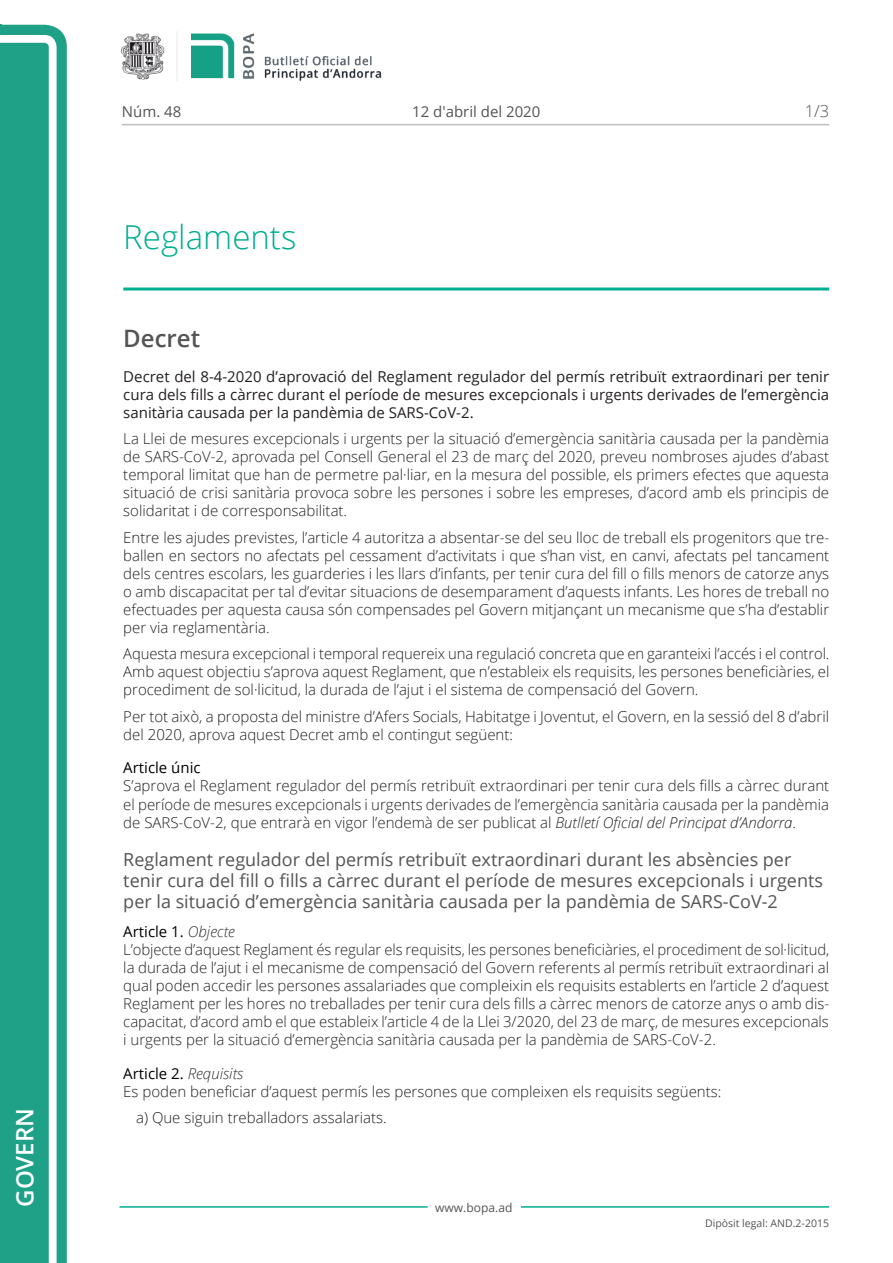
<style>
.page{position:relative;width:893px;height:1263px;background:#fff}
.page>*{position:absolute;margin:0;border:0;box-sizing:border-box;transform-origin:0 0}
.Titol_2_PAG{font:300 33px "Open Sans";color:#00ae91}
.t1{font:600 24px "Open Sans";color:#fff}
.Titol_3{font:600 24px "Open Sans";color:#545454}
.Titol_6{font:18px/21px "Open Sans";color:#545454}
.num_pagina{font:300 16.5px "Open Sans";color:#545454}
.Body_text{font:300 15px/18px "Open Sans";color:#231f20;text-align:justify}
.Body_text_sumari{font:15px/18px "Open Sans";color:#231f20;text-align:justify}
.Titol_7{font:15px "Open Sans";color:#000}
.Body_text_i{font:300 15px "Open Sans";color:#231f20}
.carrer{font:15px "Open Sans";color:#545454}
.t2{font:12px "Open Sans";color:#545454}
.t3{font:10.5px "Open Sans";color:#545454}
.s1{font-style:italic}
.s2{font-weight:300;font-style:italic;color:#303030}
</style>
<div class="page">
<svg style="left:0;top:25px;width:67px;height:1238px;fill:#1ea187"></svg>
<div style="left:0;top:43px;width:49px;height:1220px;background:#1ea187"></div>
<img style="left:122px;top:32px;width:260px;height:49px">
<hr style="left:119px;top:1206px;width:309px;height:2px;background:#00ae91">
<hr style="left:521px;top:1206px;width:308px;height:2px;background:#00ae91">
<hr style="left:122px;top:124px;width:707px;height:1px;background:#bcbdc0">
<hr style="left:123px;top:287px;width:706px;height:3px;background:#00ae91">
<p class="t1" style="left:8px;top:1207px;width:100px;rotate:-90deg">Govern</p>
<p class="carrer" style="left:122px;top:102px;width:61px">Núm. 48</p>
<p class="carrer" style="left:412px;top:102px;width:130px">12 d'abril del 2020</p>
<p class="Titol_2_PAG" style="left:123px;top:215px;width:175px">Reglaments</p>
<p class="num_pagina" style="left:805px;top:100px;width:26px">1/3</p>
<p class="Titol_3" style="left:123px;top:321px;width:78px">Decret</p>
<p class="Body_text_sumari" style="left:123px;top:367px;width:707px">Decret del 8-4-2020 d’aprovació del Reglament regulador del permís retribuït extraordinari per tenir cura dels fills a càrrec durant el període de mesures excepcionals i urgents derivades de l’emergència sanitària causada per la pandèmia de SARS-CoV-2.</p>
<p class="Body_text" style="left:123px;top:429px;width:707px">La Llei de mesures excepcionals i urgents per la situació d’emergència sanitària causada per la pandèmia de SARS-CoV-2, aprovada pel Consell General el 23 de març del 2020, preveu nombroses ajudes d’abast temporal limitat que han de permetre pal·liar, en la mesura del possible, els primers efectes que aquesta situació de crisi sanitària provoca sobre les persones i sobre les empreses, d’acord amb els principis de solidaritat i de corresponsabilitat.</p>
<p class="Body_text" style="left:123px;top:528px;width:707px">Entre les ajudes previstes, l’article 4 autoritza a absentar-se del seu lloc de treball els progenitors que tre&shy;ballen en sectors no afectats pel cessament d’activitats i que s’han vist, en canvi, afectats pel tancament dels centres escolars, les guarderies i les llars d’infants, per tenir cura del fill o fills menors de catorze anys o amb discapacitat per tal d’evitar situacions de desemparament d’aquests infants. Les hores de treball no efectuades per aquesta causa són compensades pel Govern mitjançant un mecanisme que s’ha d’establir per via reglamentària.</p>
<p class="Body_text" style="left:123px;top:644px;width:708px">Aquesta mesura excepcional i temporal requereix una regulació concreta que en garanteixi l’accés i el control.<br>Amb aquest objectiu s’aprova aquest Reglament, que n’estableix els requisits, les persones beneficiàries, el procediment de sol·licitud, la durada de l’ajut i el sistema de compensació del Govern.</p>
<p class="Body_text" style="left:123px;top:707px;width:707px">Per tot això, a proposta del ministre d’Afers Socials, Habitatge i Joventut, el Govern, en la sessió del 8 d’abril del 2020, aprova aquest Decret amb el contingut següent:</p>
<p class="Titol_7" style="left:123px;top:758px;width:79px">Article únic</p>
<p class="Body_text" style="left:123px;top:777px;width:707px">S’aprova el Reglament regulador del permís retribuït extraordinari per tenir cura dels fills a càrrec durant el període de mesures excepcionals i urgents derivades de l’emergència sanitària causada per la pandèmia de SARS-CoV-2, que entrarà en vigor l’endemà de ser publicat al <span class="s1">Butlletí Oficial del Principat d’Andorra</span>.</p>
<p class="Titol_6" style="left:123px;top:848px;width:701px">Reglament regulador del permís retribuït extraordinari durant les absències per tenir cura del fill o fills a càrrec durant el període de mesures excepcionals i urgents per la situació d’emergència sanitària causada per la pandèmia de SARS-CoV-2</p>
<p class="Titol_7" style="left:123px;top:921px;width:113px">Article 1. <span class="s2">Objecte</span></p>
<p class="Body_text" style="left:123px;top:940px;width:707px">L’objecte d’aquest Reglament és regular els requisits, les persones beneficiàries, el procediment de sol·licitud, la durada de l’ajut i el mecanisme de compensació del Govern referents al permís retribuït extraordinari al qual poden accedir les persones assalariades que compleixin els requisits establerts en l’article 2 d’aquest Reglament per les hores no treballades per tenir cura dels fills a càrrec menors de catorze anys o amb dis&shy;capacitat, d’acord amb el que estableix l’article 4 de la Llei 3/2020, del 23 de març, de mesures excepcionals i urgents per la situació d’emergència sanitària causada per la pandèmia de SARS-CoV-2.</p>
<p class="Titol_7" style="left:123px;top:1063px;width:122px">Article 2. <span class="s2">Requisits</span></p>
<p class="Body_text" style="left:123px;top:1082px;width:599px">Es poden beneficiar d’aquest permís les persones que compleixen els requisits següents:</p>
<p class="Body_text_i" style="left:136px;top:1107px;width:252px">a) Que siguin treballadors assalariats.</p>
<p class="t2" style="left:435px;top:1199px;width:79px">www.bopa.ad</p>
<p class="t3" style="left:705px;top:1216px;width:125px">Dipòsit legal: AND.2-2015</p>
</div>
